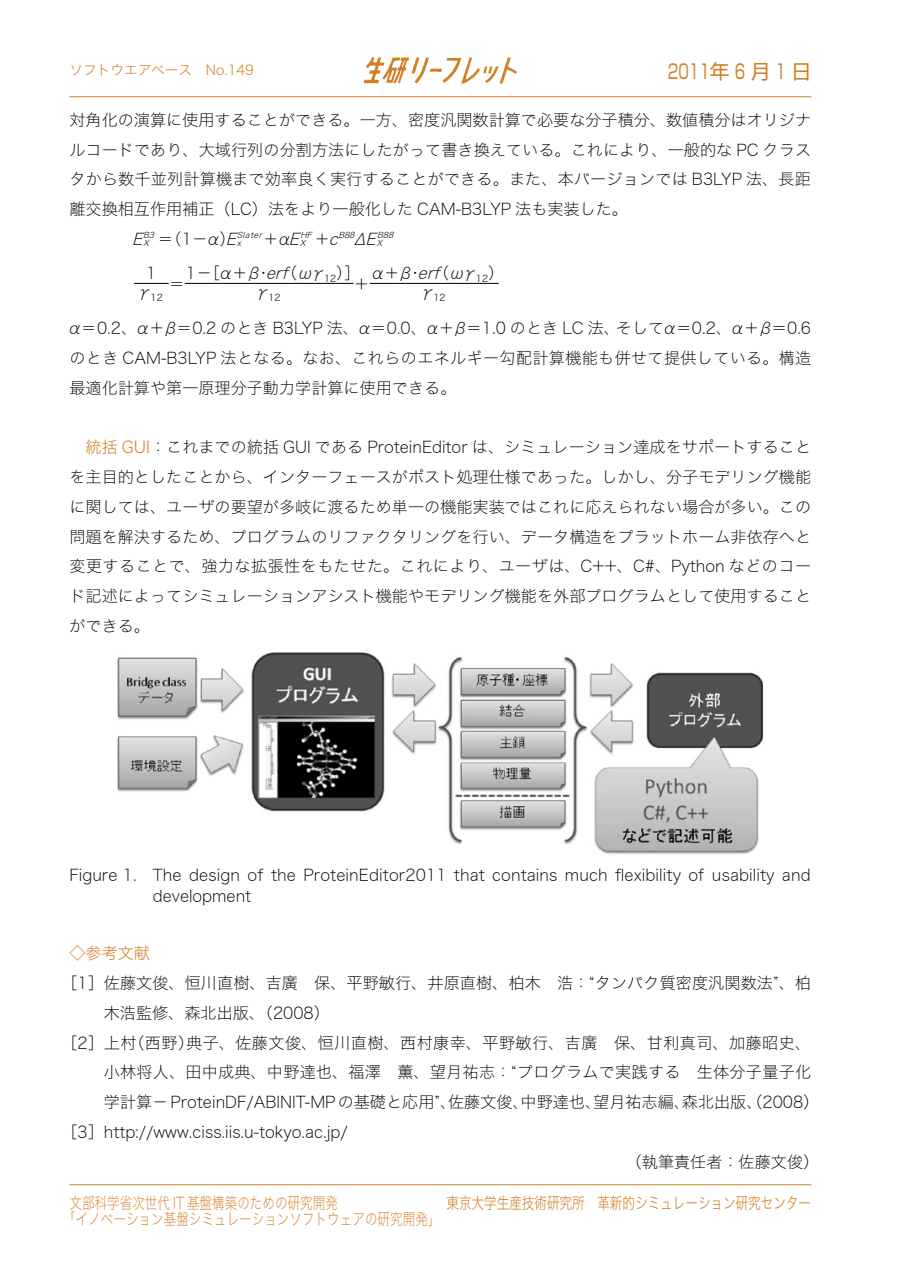
<style>
.page{position:relative;width:903px;height:1275px;background:#fff}
.page>*{position:absolute;margin:0;border:0;box-sizing:border-box;transform-origin:0 0}
.t1{font:19.78px "Shin Go Pro";letter-spacing:.09em;color:#d27e26;scale:.7 1}
._01本文{font:16.1px/29.8px "Hira Kaku Std W1";color:#000;text-align:justify}
._03図題{font:16.1px/21px "Hira Kaku Std W1";letter-spacing:.01em;color:#000}
.t2{font:16.1px "Hira Kaku Std W1";color:#d27e26;scale:.78 1}
._02見出{font:16.1px "Hira Kaku Std W2";color:#d27e26;scale:.78 1}
._02見出-2{font:16.1px "Hira Kaku Std W2";color:#d27e26}
.t3{font:13.65px "Hira Kaku Std W2";color:#d27e26}
._01本文-2{font:9.45px "Hira Kaku Std W2";color:#000}
._01本文-3{font:italic 8.05px/8px "Hira Kaku Std W2";color:#000}
.s1{font-family:"Hira Kaku Std W1";font-style:normal;font-size:16.1px}
.s2{font-family:"Hira Kaku Std W1";font-size:16.1px}
.s3{font-style:italic}
.s4{font-family:"Hira Kaku Std W2";color:#d27e26}
</style>
<div class="page">
<hr style="left:69px;top:96px;width:742px;height:1px;background:#d27e26">
<hr style="left:69px;top:1184px;width:742px;height:1px;background:#d27e26">
<img style="left:363px;top:57px;width:154px;height:27px">
<hr style="left:370px;top:283px;width:129px;height:1px;background:#000">
<hr style="left:134px;top:283px;width:35px;height:1px;background:#000">
<hr style="left:185px;top:283px;width:168px;height:1px;background:#000">
<img style="left:117px;top:652px;width:647px;height:203px">
<p class="t3" style="left:69px;top:60px;width:186px">ソフトウエアベース　No.149</p>
<p class="t1" style="left:668px;top:56px;width:206px">2011年６月１日</p>
<p class="_01本文" style="left:69px;top:104px;width:743px">対角化の演算に使用することができる。一方、密度汎関数計算で必要な分子積分、数値積分はオリジナルコードであり、大域行列の分割方法にしたがって書き換えている。これにより、一般的な PC クラスタから数千並列計算機まで効率良く実行することができる。また、本バージョンでは B3LYP 法、長距離交換相互作用補正（LC）法をより一般化した CAM-B3LYP 法も実装した。</p>
<p class="_01本文-3" style="left:143px;top:231px;width:124px">X <span class="s1">＝（ 1 － α）</span><span class="s2">E</span>Slater</p>
<p class="_01本文-3" style="left:376px;top:231px;width:21px;text-indent:-77px">X <span class="s1">＋</span> <span class="s2">c</span>B88<span class="s2">ΔE</span>B88<br>X</p>
<p class="_01本文-3" style="left:237px;top:231px;width:79px">x <span class="s1">＋α</span><span class="s2">E</span>HF</p>
<p class="_01本文" style="left:186px;top:258px;width:176px">1 －［α＋β・<span class="s3">erf</span>（ωγ<sub>1</sub> <sub>2</sub>）］</p>
<p class="_01本文" style="left:370px;top:258px;width:136px">α＋β・<span class="s3">erf</span>（ωγ<sub>1</sub> <sub>2</sub>）</p>
<p class="_01本文" style="left:146px;top:258px;width:12px">1</p>
<p class="_01本文" style="left:353px;top:268px;width:18px">＋</p>
<p class="_01本文" style="left:169px;top:268px;width:18px">＝</p>
<p class="_01本文-2" style="left:137px;top:290px;width:27px"><sup>γ</sup>12</p>
<p class="_01本文-2" style="left:255px;top:290px;width:27px"><sup>γ</sup>12</p>
<p class="_01本文-2" style="left:420px;top:290px;width:27px"><sup>γ</sup>12</p>
<p class="_01本文" style="left:67px;top:313px;width:746px">α＝0.2、α＋β＝0.2 のとき B3LYP 法、α＝0.0、α＋β＝1.0 のとき LC 法、そしてα＝0.2、α＋β＝0.6のとき CAM-B3LYP 法となる。なお、これらのエネルギー勾配計算機能も併せて提供している。構造最適化計算や第一原理分子動力学計算に使用できる。</p>
<p class="_01本文" style="left:69px;top:432px;width:743px;text-indent:16px"><span class="s4">統括 GUI</span>：これまでの統括 GUI である ProteinEditor は、シミュレーション達成をサポートすることを主目的としたことから、インターフェースがポスト処理仕様であった。しかし、分子モデリング機能に関しては、ユーザの要望が多岐に渡るため単一の機能実装ではこれに応えられない場合が多い。この問題を解決するため、プログラムのリファクタリングを行い、データ構造をプラットホーム非依存へと変更することで、強力な拡張性をもたせた。これにより、ユーザは、C＋＋、C#、Python などのコード記述によってシミュレーションアシスト機能やモデリング機能を外部プログラムとして使用することができる。</p>
<p class="_03図題" style="left:153px;top:864px;width:659px;text-indent:-83px">Figure 1.　 The design of the ProteinEditor2011 that contains much flexibility of usability and development</p>
<p class="_02見出-2" style="left:69px;top:941px;width:82px">◇参考文献</p>
<p class="_01本文" style="left:104px;top:967px;width:709px;text-indent:-42px">［1］ 佐藤文俊、恒川直樹、吉廣　保、平野敏行、井原直樹、柏木　浩：“タンパク質密度汎関数法”、柏木浩監修、森北出版、（2008）</p>
<p class="_01本文" style="left:104px;top:1027px;width:717px;text-align:left;text-indent:-42px">［2］ 上村（西野）典子、佐藤文俊、恒川直樹、西村康幸、平野敏行、吉廣　保、甘利真司、加藤昭史、小林将人、田中成典、中野達也、福澤　薫、望月祐志：“プログラムで実践する　生体分子量子化学計算－ProteinDF/ABINIT-MPの基礎と応用”、佐藤文俊、中野達也、望月祐志編、森北出版、（2008）</p>
<p class="_01本文" style="left:61px;top:1116px;width:288px">［3］http://www.ciss.iis.u-tokyo.ac.jp/</p>
<p class="_01本文" style="left:626px;top:1146px;width:195px">（執筆責任者：佐藤文俊）</p>
<p class="t2" style="left:69px;top:1190px;width:346px">文部科学省次世代 IT 基盤構築のための研究開発</p>
<p class="_02見出" style="left:446px;top:1190px;width:469px">東京大学生産技術研究所　革新的シミュレーション研究センター</p>
<p class="t2" style="left:63px;top:1206px;width:485px">「イノベーション基盤シミュレーションソフトウェアの研究開発」</p>
</div>
